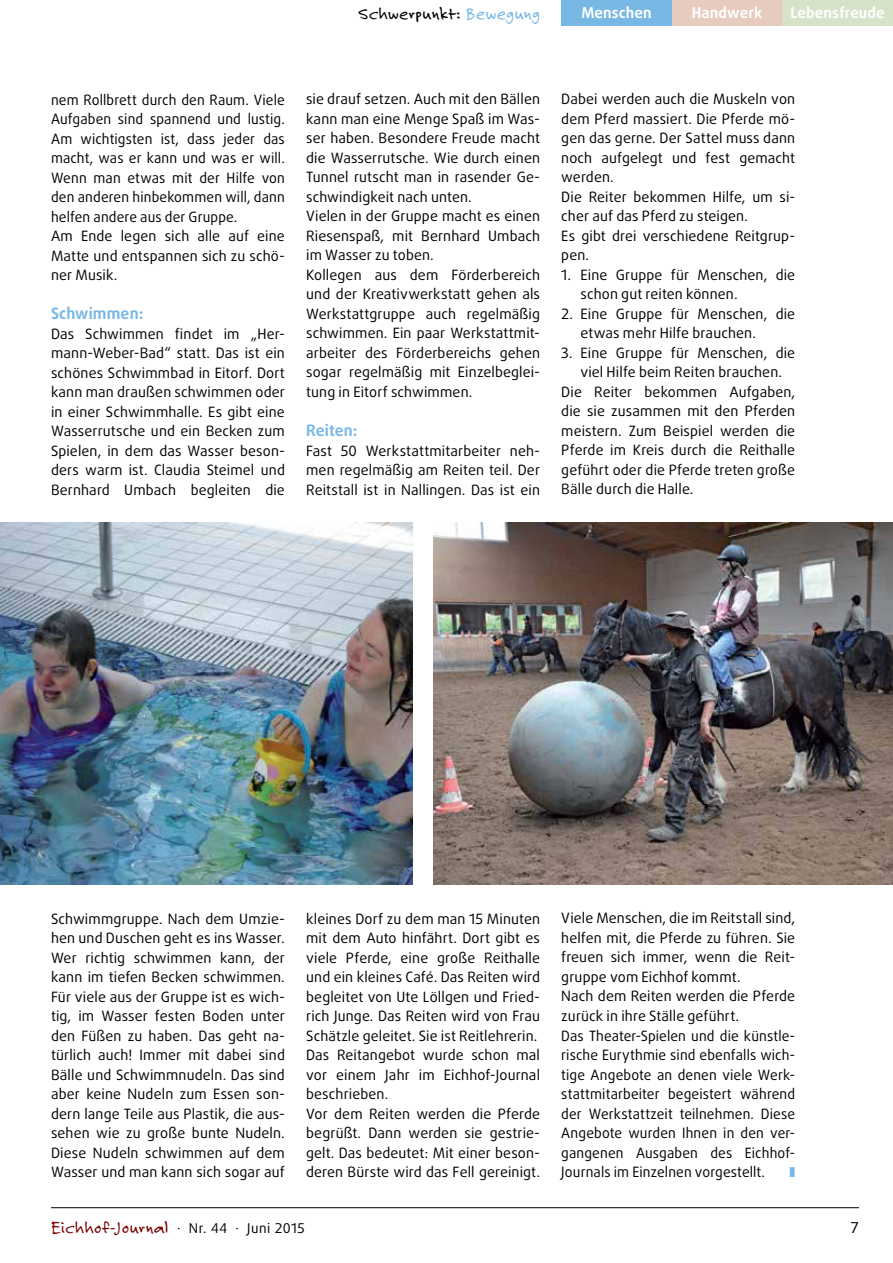
<style>
.page{position:relative;width:893px;height:1263px;background:#fff}
.page>*{position:absolute;margin:0;border:0;box-sizing:border-box;transform-origin:0 0}
.t1{font:18px "Felt Tip Roman";letter-spacing:.02em;color:#7a0200}
.t2{font:18px "Felt Tip Roman";letter-spacing:.02em;color:#000}
.t3{font:700 15.75px "Daxline TF";letter-spacing:.005em;color:#78b8e5}
.t4{font:700 15px "Daxline LF";letter-spacing:.01em;color:#fff}
.t5{font:15px "Daxline LF";color:#000}
.t6{font:14.25px/19.5px "Daxline LF";letter-spacing:.01em;color:#000}
.s1{color:#78b8e5}
.s2{font-family:"Daxline LF";font-size:13.5px;color:#000}
</style>
<div class="page">
<div style="left:561px;top:0;width:111px;height:26px;background:#78b8e5"></div>
<div style="left:672px;top:0;width:110px;height:26px;background:#e8cbbf"></div>
<div style="left:782px;top:0;width:111px;height:26px;background:#d7e3c9"></div>
<hr style="left:51px;top:1207px;width:808px;height:1px;background:#000">
<img style="left:0;top:523px;width:412px;height:362px">
<img style="left:434px;top:523px;width:459px;height:362px">
<p class="t2" style="left:358px;top:3px;width:183px">Schwerpunkt: <span class="s1">Bewegung</span></p>
<p class="t4" style="left:581px;top:4px;width:72px">Menschen</p>
<p class="t4" style="left:692px;top:4px;width:72px">Handwerk</p>
<p class="t4" style="left:791px;top:4px;width:96px">Lebensfreude</p>
<p class="t6" style="left:51px;top:90px;width:235px">nem Rollbrett durch den Raum. Viele<br>Aufgaben sind spannend und lustig.<br>Am wichtigsten ist, dass jeder das macht, was er kann und was er will.<br>Wenn man etwas mit der Hilfe von den anderen hinbekommen will, dann helfen andere aus der Gruppe.<br>Am Ende legen sich alle auf eine<br>Matte und entspannen sich zu schö&shy;ner Musik.</p>
<p class="t3" style="left:51px;top:304px;width:94px">Schwimmen:</p>
<p class="t6" style="left:51px;top:324px;width:235px;text-align:justify">Das Schwimmen findet im „Her&shy;mann-Weber-Bad“ statt. Das ist ein schönes Schwimmbad in Eitorf. Dort kann man draußen schwimmen oder in einer Schwimmhalle. Es gibt eine Wasserrutsche und ein Becken zum Spielen, in dem das Wasser beson&shy;ders warm ist. Claudia Steimel und Bernhard Umbach begleiten die</p>
<p class="t6" style="left:306px;top:89px;width:235px">sie drauf setzen. Auch mit den Bällen kann man eine Menge Spaß im Was&shy;ser haben. Besondere Freude macht die Wasserrutsche. Wie durch einen<br>Tunnel rutscht man in rasender Ge&shy;schwindigkeit nach unten.<br>Vielen in der Gruppe macht es einen<br>Riesenspaß, mit Bernhard Umbach im Wasser zu toben.<br>Kollegen aus dem Förderbereich und der Kreativwerkstatt gehen als<br>Werkstattgruppe auch regelmäßig schwimmen. Ein paar Werkstattmit&shy;arbeiter des Förderbereichs gehen sogar regelmäßig mit Einzelbeglei&shy;tung in Eitorf schwimmen.</p>
<p class="t3" style="left:306px;top:421px;width:53px">Reiten:</p>
<p class="t6" style="left:306px;top:441px;width:235px;text-align:justify">Fast 50 Werkstattmitarbeiter neh&shy;men regelmäßig am Reiten teil. Der Reitstall ist in Nallingen. Das ist ein</p>
<p class="t6" style="left:561px;top:89px;width:235px">Dabei werden auch die Muskeln von dem Pferd massiert. Die Pferde mö&shy;gen das gerne. Der Sattel muss dann noch aufgelegt und fest gemacht werden.<br>Die Reiter bekommen Hilfe, um si&shy;cher auf das Pferd zu steigen.<br>Es gibt drei verschiedene Reitgrup&shy;pen.</p>
<p class="t6" style="left:580px;top:265px;width:216px;text-indent:-19px">1. Eine Gruppe für Menschen, die schon gut reiten können.</p>
<p class="t6" style="left:580px;top:304px;width:216px;text-indent:-19px">2. Eine Gruppe für Menschen, die etwas mehr Hilfe brauchen.</p>
<p class="t6" style="left:561px;top:343px;width:235px">3. Eine Gruppe für Menschen, die</p>
<p class="t6" style="left:580px;top:362px;width:203px">viel Hilfe beim Reiten brauchen.</p>
<p class="t6" style="left:561px;top:382px;width:235px">Die Reiter bekommen Aufgaben,</p>
<p class="t6" style="left:561px;top:401px;width:235px">die sie zusammen mit den Pferden</p>
<p class="t6" style="left:561px;top:421px;width:235px">meistern. Zum Beispiel werden die</p>
<p class="t6" style="left:561px;top:440px;width:235px">Pferde im Kreis durch die Reithalle</p>
<p class="t6" style="left:561px;top:460px;width:235px">geführt oder die Pferde treten große</p>
<p class="t6" style="left:561px;top:479px;width:134px">Bälle durch die Halle.</p>
<p class="t6" style="left:51px;top:908px;width:235px;text-align:justify">Schwimmgruppe. Nach dem Umzie&shy;hen und Duschen geht es ins Wasser.<br>Wer richtig schwimmen kann, der kann im tiefen Becken schwimmen.<br>Für viele aus der Gruppe ist es wich&shy;tig, im Wasser festen Boden unter den Füßen zu haben. Das geht na&shy;türlich auch! Immer mit dabei sind Bälle und Schwimmnudeln. Das sind aber keine Nudeln zum Essen son&shy;dern lange Teile aus Plastik, die aus&shy;sehen wie zu große bunte Nudeln.<br>Diese Nudeln schwimmen auf dem Wasser und man kann sich sogar auf</p>
<p class="t6" style="left:306px;top:909px;width:235px">kleines Dorf zu dem man 15 Minuten mit dem Auto hinfährt. Dort gibt es viele Pferde, eine große Reithalle und ein kleines Café. Das Reiten wird begleitet von Ute Löllgen und Fried&shy;rich Junge. Das Reiten wird von Frau Schätzle geleitet. Sie ist Reitlehrerin.<br>Das Reitangebot wurde schon mal vor einem Jahr im Eichhof-Journal beschrieben.<br>Vor dem Reiten werden die Pferde begrüßt. Dann werden sie gestrie&shy;gelt. Das bedeutet: Mit einer beson&shy;deren Bürste wird das Fell gereinigt.</p>
<p class="t6" style="left:561px;top:908px;width:235px">Viele Menschen, die im Reitstall sind, helfen mit, die Pferde zu führen. Sie freuen sich immer, wenn die Reit&shy;gruppe vom Eichhof kommt.<br>Nach dem Reiten werden die Pferde zurück in ihre Ställe geführt.<br>Das Theater-Spielen und die künstle&shy;rische Eurythmie sind ebenfalls wich&shy;tige Angebote an denen viele Werk&shy;stattmitarbeiter begeistert während der Werkstattzeit teilnehmen. Diese Angebote wurden Ihnen in den ver&shy;gangenen Ausgaben des Eichhof-Journals im Einzelnen vorgestellt.</p>
<p class="t1" style="left:51px;top:1217px;width:255px">Eichhof-Journal <span class="s2">· Nr. 44 · Juni 2015</span></p>
<p class="t5" style="left:851px;top:1219px;width:10px">7</p>
</div>
